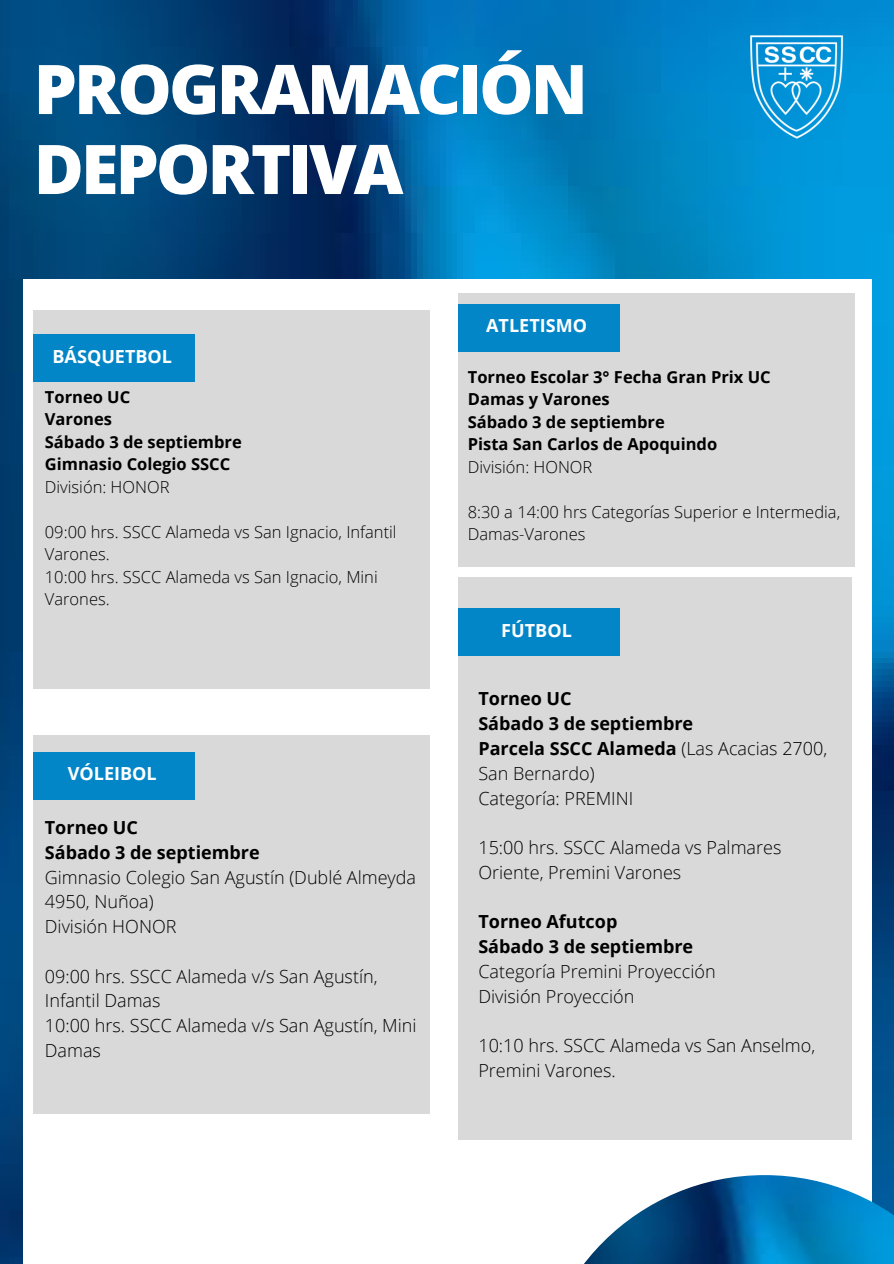
<style>
.page{position:relative;width:894px;height:1264px;background:#fff}
.page>*{position:absolute;margin:0;border:0;box-sizing:border-box;transform-origin:0 0}
.t1{font:800 68.55px/79.9px "Open Sans";letter-spacing:-.045em;color:#fff}
.t2{font:300 18px/24.8px "Open Sans";color:#000}
.t3{font:700 18px/24.8px "Open Sans";color:#000}
.t4{font:700 18px "Open Sans";color:#fff}
.t5{font:300 16.5px/22.5px "Open Sans";color:#000}
.t6{font:700 16.5px/22.5px "Open Sans";color:#000}
.s1{font-weight:300}
</style>
<div class="page">
<img style="left:0;top:0;width:893px;height:1263px">
<img style="left:738px;top:17px;width:114px;height:136px">
<div style="left:23px;top:279px;width:848px;height:984px;background:#fff"></div>
<div style="left:34px;top:310px;width:396px;height:378px;background:#d9d9d9"></div>
<div style="left:34px;top:334px;width:161px;height:48px;background:#0386c8"></div>
<img style="left:584px;top:1175px;width:309px;height:88px">
<div style="left:458px;top:577px;width:393px;height:562px;background:#d9d9d9"></div>
<div style="left:458px;top:608px;width:161px;height:48px;background:#0386c8"></div>
<div style="left:34px;top:735px;width:396px;height:379px;background:#d9d9d9"></div>
<div style="left:34px;top:752px;width:161px;height:47px;background:#0386c8"></div>
<div style="left:458px;top:293px;width:396px;height:274px;background:#d9d9d9"></div>
<div style="left:458px;top:304px;width:161px;height:47px;background:#0386c8"></div>
<h1 class="t1" style="left:34px;top:47px;width:555px">PROGRAMACIÓN<br>DEPORTIVA</h1>
<p class="t4" style="left:52px;top:343px;width:121px">BÁSQUETBOL</p>
<p class="t6" style="left:45px;top:385px;width:198px">Torneo UC<br>Varones<br>Sábado 3 de septiembre<br>Gimnasio Colegio SSCC</p>
<p class="t5" style="left:45px;top:475px;width:126px">División: HONOR</p>
<p class="t5" style="left:45px;top:520px;width:353px">09:00 hrs. SSCC Alameda vs San Ignacio, Infantil<br>Varones.<br>10:00 hrs. SSCC Alameda vs San Ignacio, Mini<br>Varones.</p>
<p class="t4" style="left:68px;top:761px;width:90px">VÓLEIBOL</p>
<p class="t3" style="left:45px;top:814px;width:216px">Torneo UC<br>Sábado 3 de septiembre</p>
<p class="t2" style="left:45px;top:864px;width:372px">Gimnasio Colegio San Agustín (Dublé Almeyda<br>4950, Nuñoa)<br>División HONOR</p>
<p class="t2" style="left:45px;top:963px;width:373px">09:00 hrs. SSCC Alameda v/s San Agustín,<br>Infantil Damas<br>10:00 hrs. SSCC Alameda v/s San Agustín, Mini<br>Damas</p>
<p class="t4" style="left:486px;top:313px;width:102px">ATLETISMO</p>
<p class="t6" style="left:467px;top:365px;width:304px">Torneo Escolar 3° Fecha Gran Prix UC<br>Damas y Varones<br>Sábado 3 de septiembre<br>Pista San Carlos de Apoquindo</p>
<p class="t5" style="left:467px;top:455px;width:126px">División: HONOR</p>
<p class="t5" style="left:467px;top:500px;width:374px">8:30 a 14:00 hrs Categorías Superior e Intermedia,<br>Damas-Varones</p>
<p class="t4" style="left:501px;top:617px;width:72px">FÚTBOL</p>
<p class="t3" style="left:478px;top:686px;width:350px">Torneo UC<br>Sábado 3 de septiembre<br>Parcela SSCC Alameda <span class="s1">(Las Acacias 2700,<br>San Bernardo)<br>Categoría: PREMINI</span></p>
<p class="t2" style="left:478px;top:834px;width:304px">15:00 hrs. SSCC Alameda vs Palmares<br>Oriente, Premini Varones</p>
<p class="t3" style="left:478px;top:909px;width:216px">Torneo Afutcop<br>Sábado 3 de septiembre</p>
<p class="t2" style="left:478px;top:958px;width:239px">Categoría Premini Proyección<br>División Proyección</p>
<p class="t2" style="left:478px;top:1032px;width:338px">10:10 hrs. SSCC Alameda vs San Anselmo,<br>Premini Varones.</p>
</div>
